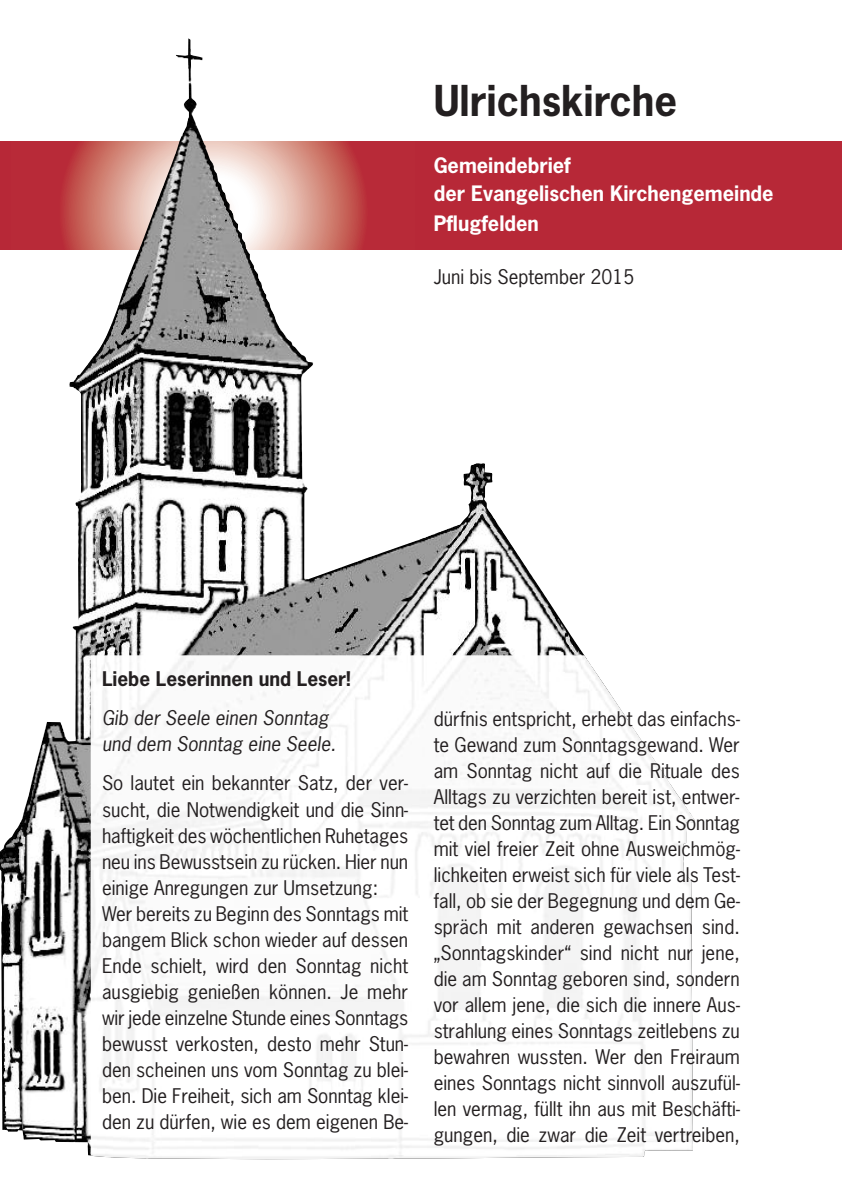
<style>
.page{position:relative;width:842px;height:1191px;background:#fff}
.page>*{position:absolute;margin:0;border:0;box-sizing:border-box;transform-origin:0 0}
.t1{font:700 40px "News Gothic";color:#231f20}
.t2{font:700 20px/28px "News Gothic";color:#fff}
.t3{font:19px/26px "News Gothic";color:#231f20;text-align:justify}
.t4{font:italic 19px/26px "News Gothic";letter-spacing:.005em;color:#231f20}
.t5{font:700 19px "News Gothic";color:#231f20}
</style>
<div class="page">
<div style="left:0;top:142px;width:842px;height:107px;background:#b72837"></div>
<img style="left:0;top:38px;width:694px;height:1118px">
<img style="left:91px;top:655px;width:603px;height:504px">
<h1 class="t1" style="left:434px;top:79px;width:245px">Ulrichskirche</h1>
<p class="t2" style="left:434px;top:152px;width:341px">Gemeindebrief<br>der Evangelischen Kirchengemeinde</p>
<p class="t2" style="left:434px;top:210px;width:107px">Pflugfelden</p>
<p class="t3" style="left:434px;top:265px;width:202px">Juni bis September 2015</p>
<p class="t5" style="left:102px;top:669px;width:250px">Liebe Leserinnen und Leser!</p>
<p class="t4" style="left:102px;top:706px;width:235px">Gib der Seele einen Sonntag und dem Sonntag eine Seele.</p>
<p class="t3" style="left:102px;top:771px;width:308px;text-align:left">So lautet ein bekannter Satz, der ver&shy;sucht, die Notwendigkeit und die Sinn&shy;haftigkeit des wöchentlichen Ruhetages neu ins Bewusstsein zu rücken. Hier nun einige Anregungen zur Umsetzung:<br>Wer bereits zu Beginn des Sonntags mit bangem Blick schon wieder auf dessen Ende schielt, wird den Sonntag nicht ausgiebig genießen können. Je mehr wir jede einzelne Stunde eines Sonntags bewusst verkosten, desto mehr Stun&shy;den scheinen uns vom Sonntag zu blei&shy;ben. Die Freiheit, sich am Sonntag klei&shy;den zu dürfen, wie es dem eigenen Be-</p>
<p class="t3" style="left:434px;top:706px;width:308px">dürfnis entspricht, erhebt das einfachs&shy;te Gewand zum Sonntagsgewand. Wer am Sonntag nicht auf die Rituale des Alltags zu verzichten bereit ist, entwer&shy;tet den Sonntag zum Alltag. Ein Sonntag mit viel freier Zeit ohne Ausweichmög&shy;lichkeiten erweist sich für viele als Test&shy;fall, ob sie der Begegnung und dem Ge&shy;spräch mit anderen gewachsen sind. „Sonntagskinder“ sind nicht nur jene, die am Sonntag geboren sind, sondern vor allem jene, die sich die innere Aus&shy;strahlung eines Sonntags zeitlebens zu bewahren wussten. Wer den Freiraum eines Sonntags nicht sinnvoll auszufül&shy;len vermag, füllt ihn aus mit Beschäfti&shy;gungen, die zwar die Zeit vertreiben,</p>
</div>
